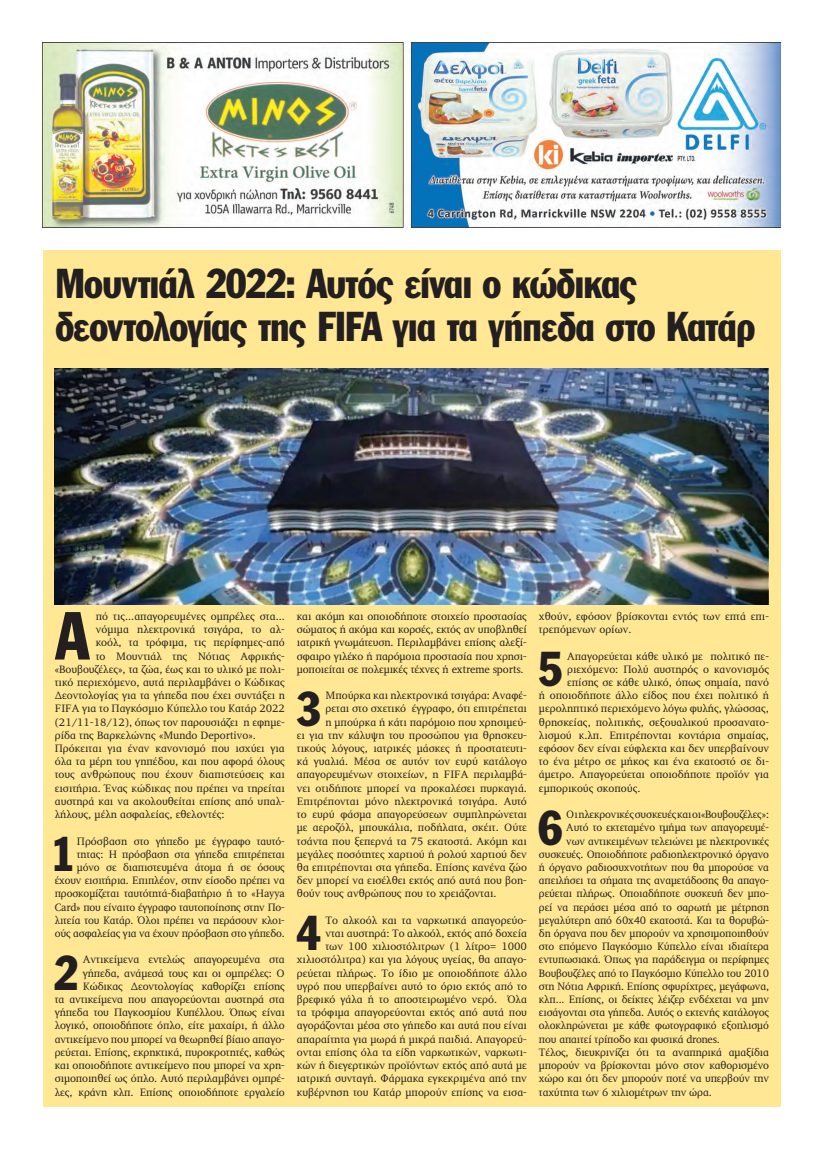
<style>
.page{position:relative;width:823px;height:1149px;background:#fff}
.page>*{position:absolute;margin:0;border:0;box-sizing:border-box;transform-origin:0 0}
.t1{font:66.6px "Franklin Gothic Greek Cond";color:#231f20}
.t2{font:48.1px "Franklin Gothic Greek Cond";color:#231f20}
.t3{font:41px/43px "Franklin Gothic Greek Cond";letter-spacing:-.015em;color:#231f20}
.t4{font:11px/13.2px "PF Diplomat";color:#231f20;text-align:right}
</style>
<div class="page">
<img style="left:43px;top:43px;width:737px;height:185px">
<div style="left:43px;top:250px;width:737px;height:856px;background:#ffe794"></div>
<img style="left:55px;top:368px;width:712px;height:236px">
<h3 class="t3" style="left:55px;top:262px;width:701px">Μουντιάλ 2022: Αυτός είναι ο κώδικας δεοντολογίας της FIFA για τα γήπεδα στο Κατάρ</h3>
<h1 class="t1" style="left:55px;top:598px;width:35px">Α</h1>
<p class="t4" style="left:96px;top:609px;width:190px">πό τις...απαγορευμένες ομπρέλες στα...</p>
<p class="t4" style="left:96px;top:623px;width:190px">νόμιμα ηλεκτρονικά τσιγάρα, το αλ-</p>
<p class="t4" style="left:96px;top:636px;width:190px">κοόλ, τα τρόφιμα, τις περίφημες-από</p>
<p class="t4" style="left:96px;top:649px;width:190px">το Μουντιάλ της Νότιας Αφρικής-</p>
<p class="t4" style="left:55px;top:662px;width:231px">«Βουβουζέλες», τα ζώα, έως και το υλικό με πολι-</p>
<p class="t4" style="left:55px;top:675px;width:231px">τικό περιεχόμενο, αυτά περιλαμβάνει ο Κώδικας</p>
<p class="t4" style="left:55px;top:689px;width:231px">Δεοντολογίας για τα γήπεδα που έχει συντάξει η</p>
<p class="t4" style="left:55px;top:702px;width:231px">FIFA για το Παγκόσμιο Κύπελλο του Κατάρ 2022</p>
<p class="t4" style="left:55px;top:715px;width:231px">(21/11-18/12), όπως τον παρουσιάζει η εφημε-</p>
<p class="t4" style="left:55px;top:728px;width:202px">ρίδα της Βαρκελώνης «Mundo Deportivo».</p>
<p class="t4" style="left:55px;top:741px;width:231px">Πρόκειται για έναν κανονισμό που ισχύει για</p>
<p class="t4" style="left:55px;top:755px;width:231px">όλα τα μέρη του γηπέδου, και που αφορά όλους</p>
<p class="t4" style="left:55px;top:768px;width:231px">τους ανθρώπους που έχουν διαπιστεύσεις και</p>
<p class="t4" style="left:55px;top:781px;width:231px">εισιτήρια. Ένας κώδικας που πρέπει να τηρείται</p>
<p class="t4" style="left:55px;top:794px;width:231px">αυστηρά και να ακολουθείται επίσης από υπαλ-</p>
<p class="t4" style="left:55px;top:807px;width:171px">λήλους, μέλη ασφαλείας, εθελοντές:</p>
<h2 class="t2" style="left:50px;top:826px;width:26px">1</h2>
<p class="t4" style="left:55px;top:834px;width:231px">Πρόσβαση στο γήπεδο με έγγραφο ταυτό&shy;τητας: Η πρόσβαση στα γήπεδα επιτρέπεται μόνο σε διαπιστευμένα άτομα ή σε όσους έχουν εισιτήρια. Επιπλέον, στην είσοδο πρέπει να προσκομίζεται ταυτότητά-διαβατήριο ή το «Hayya Card» που είναιτο έγγραφο ταυτοποίησης στην Πο&shy;λιτεία του Κατάρ. Όλοι πρέπει να περάσουν κλοι&shy;ούς ασφαλείας για να έχουν πρόσβαση στο γήπεδο.</p>
<h2 class="t2" style="left:54px;top:945px;width:26px">2</h2>
<p class="t4" style="left:55px;top:953px;width:231px">Αντικείμενα εντελώς απαγορευμένα στα γήπεδα, ανάμεσά τους και οι ομπρέλες: Ο Κώδικας Δεοντολογίας καθορίζει επίσης<br>τα αντικείμενα που απαγορεύονται αυστηρά στα γήπεδα του Παγκοσμίου Κυπέλλου. Όπως είναι λογικό, οποιοδήποτε όπλο, είτε μαχαίρι, ή άλλο αντικείμενο που μπορεί να θεωρηθεί βίαιο απαγο&shy;ρεύεται. Επίσης, εκρηκτικά, πυροκροτητές, καθώς και οποιοδήποτε αντικείμενο που μπορεί να χρη&shy;σιμοποιηθεί ως όπλο. Αυτό περιλαμβάνει ομπρέ&shy;λες, κράνη κλπ. Επίσης οποιοδήποτε εργαλείο</p>
<p class="t4" style="left:297px;top:609px;width:231px;text-align:justify">και ακόμη και οποιοδήποτε στοιχείο προστασίας σώματος ή ακόμα και κορσές, εκτός αν υποβληθεί ιατρική γνωμάτευση. Περιλαμβάνει επίσης αλεξί&shy;σφαιρο γιλέκο ή παρόμοια προστασία που χρησι&shy;μοποιείται σε πολεμικές τέχνες ή extreme sports.</p>
<h2 class="t2" style="left:296px;top:681px;width:26px">3</h2>
<p class="t4" style="left:325px;top:689px;width:203px">Μπούρκα και ηλεκτρονικά τσιγάρα: Αναφέ-</p>
<p class="t4" style="left:325px;top:702px;width:203px">ρεται στο σχετικό έγγραφο, ότι επιτρέπεται</p>
<p class="t4" style="left:325px;top:715px;width:203px">η μπούρκα ή κάτι παρόμοιο που χρησιμεύ-</p>
<p class="t4" style="left:297px;top:728px;width:231px">ει για την κάλυψη του προσώπου για θρησκευ-</p>
<p class="t4" style="left:297px;top:741px;width:231px">τικούς λόγους, ιατρικές μάσκες ή προστατευτι-</p>
<p class="t4" style="left:297px;top:755px;width:231px">κά γυαλιά. Μέσα σε αυτόν τον ευρύ κατάλογο</p>
<p class="t4" style="left:297px;top:768px;width:231px">απαγορευμένων στοιχείων, η FIFA περιλαμβά-</p>
<p class="t4" style="left:297px;top:781px;width:231px">νει οτιδήποτε μπορεί να προκαλέσει πυρκαγιά.</p>
<p class="t4" style="left:297px;top:794px;width:231px">Επιτρέπονται μόνο ηλεκτρονικά τσιγάρα. Αυτό</p>
<p class="t4" style="left:297px;top:807px;width:231px">το ευρύ φάσμα απαγορεύσεων συμπληρώνεται</p>
<p class="t4" style="left:297px;top:821px;width:231px">με αεροζόλ, μπουκάλια, ποδήλατα, σκέιτ. Ούτε</p>
<p class="t4" style="left:297px;top:834px;width:231px">τσάντα που ξεπερνά τα 75 εκατοστά. Ακόμη και</p>
<p class="t4" style="left:297px;top:847px;width:231px">μεγάλες ποσότητες χαρτιού ή ρολού χαρτιού δεν</p>
<p class="t4" style="left:297px;top:860px;width:231px">θα επιτρέπονται στα γήπεδα. Επίσης κανένα ζώο</p>
<p class="t4" style="left:297px;top:873px;width:231px">δεν μπορεί να εισέλθει εκτός από αυτά που βοη-</p>
<p class="t4" style="left:297px;top:887px;width:201px">θούν τους ανθρώπους που το χρειάζονται.</p>
<h2 class="t2" style="left:296px;top:905px;width:26px">4</h2>
<p class="t4" style="left:297px;top:913px;width:231px">Το αλκοόλ και τα ναρκωτικά απαγορεύο-<br>νται αυστηρά: Το αλκοόλ, εκτός από δοχεία<br>των 100 χιλιοστόλιτρων (1 λίτρο= 1000 χιλιοστόλιτρα) και για λόγους υγείας, θα απαγο&shy;ρεύεται πλήρως. Το ίδιο με οποιοδήποτε άλλο υγρό που υπερβαίνει αυτό το όριο εκτός από το βρεφικό γάλα ή το αποστειρωμένο νερό. Όλα τα τρόφιμα απαγορεύονται εκτός από αυτά που αγοράζονται μέσα στο γήπεδο και αυτά που είναι απαραίτητα για μωρά ή μικρά παιδιά. Απαγορεύ&shy;ονται επίσης όλα τα είδη ναρκωτικών, ναρκωτι&shy;κών ή διεγερτικών προϊόντων εκτός από αυτά με ιατρική συνταγή. Φάρμακα εγκεκριμένα από την κυβέρνηση του Κατάρ μπορούν επίσης να εισα-</p>
<p class="t4" style="left:538px;top:609px;width:231px;text-align:left">χθούν, εφόσον βρίσκονται εντός των επτά επι&shy;τρεπόμενων ορίων.</p>
<h2 class="t2" style="left:537px;top:641px;width:26px">5</h2>
<p class="t4" style="left:566px;top:649px;width:203px">Απαγορεύεται κάθε υλικό με πολιτικό πε-</p>
<p class="t4" style="left:566px;top:662px;width:203px">ριεχόμενο: Πολύ αυστηρός ο κανονισμός</p>
<p class="t4" style="left:566px;top:675px;width:203px">επίσης σε κάθε υλικό, όπως σημαία, πανό</p>
<p class="t4" style="left:538px;top:689px;width:231px">ή οποιοδήποτε άλλο είδος που έχει πολιτικό ή</p>
<p class="t4" style="left:538px;top:702px;width:231px">μεροληπτικό περιεχόμενο λόγω φυλής, γλώσσας,</p>
<p class="t4" style="left:538px;top:715px;width:231px">θρησκείας, πολιτικής, σεξουαλικού προσανατο-</p>
<p class="t4" style="left:538px;top:728px;width:231px">λισμού κ.λπ. Επιτρέπονται κοντάρια σημαίας,</p>
<p class="t4" style="left:538px;top:741px;width:231px">εφόσον δεν είναι εύφλεκτα και δεν υπερβαίνουν</p>
<p class="t4" style="left:538px;top:755px;width:231px">το ένα μέτρο σε μήκος και ένα εκατοστό σε δι-</p>
<p class="t4" style="left:538px;top:768px;width:231px">άμετρο. Απαγορεύεται οποιοδήποτε προϊόν για</p>
<p class="t4" style="left:538px;top:781px;width:103px">εμπορικούς σκοπούς.</p>
<h2 class="t2" style="left:538px;top:799px;width:26px">6</h2>
<p class="t4" style="left:566px;top:807px;width:204px">Οι ηλεκρονικές συσκευές και οι«Βουβουζέλες»:</p>
<p class="t4" style="left:566px;top:821px;width:204px">Αυτό το εκτεταμένο τμήμα των απαγορευμέ-</p>
<p class="t4" style="left:566px;top:834px;width:204px">νων αντικειμένων τελειώνει με ηλεκτρονικές</p>
<p class="t4" style="left:538px;top:847px;width:231px">συσκευές. Οποιοδήποτε ραδιοηλεκτρονικό όργανο</p>
<p class="t4" style="left:538px;top:860px;width:231px">ή όργανο ραδιοσυχνοτήτων που θα μπορούσε να</p>
<p class="t4" style="left:538px;top:873px;width:231px">απειλήσει τα σήματα της αναμετάδοσης θα απαγο-</p>
<p class="t4" style="left:538px;top:887px;width:231px">ρεύεται πλήρως. Οποιαδήποτε συσκευή δεν μπο-</p>
<p class="t4" style="left:538px;top:900px;width:231px">ρεί να περάσει μέσα από το σαρωτή με μέτρηση</p>
<p class="t4" style="left:538px;top:913px;width:231px">μεγαλύτερη από 60x40 εκατοστά. Και τα θορυβώ-</p>
<p class="t4" style="left:538px;top:926px;width:231px">δη όργανα που δεν μπορούν να χρησιμοποιηθούν</p>
<p class="t4" style="left:538px;top:939px;width:231px">στο επόμενο Παγκόσμιο Κύπελλο είναι ιδιαίτερα</p>
<p class="t4" style="left:538px;top:953px;width:231px">εντυπωσιακά. Όπως για παράδειγμα οι περίφημες</p>
<p class="t4" style="left:538px;top:966px;width:231px">Βουβουζέλες από το Παγκόσμιο Κύπελλο του 2010</p>
<p class="t4" style="left:538px;top:979px;width:231px">στη Νότια Αφρική. Επίσης σφυρίχτρες, μεγάφωνα,</p>
<p class="t4" style="left:538px;top:992px;width:231px">κλπ... Επίσης, οι δείκτες λέιζερ ενδέχεται να μην</p>
<p class="t4" style="left:538px;top:1005px;width:231px">εισάγονται στα γήπεδα. Αυτός ο εκτενής κατάλογος</p>
<p class="t4" style="left:538px;top:1019px;width:231px">ολοκληρώνεται με κάθε φωτογραφικό εξοπλισμό</p>
<p class="t4" style="left:538px;top:1032px;width:182px">που απαιτεί τρίποδο και φυσικά drones.</p>
<p class="t4" style="left:538px;top:1045px;width:231px">Τέλος, διευκρινίζει ότι τα αναπηρικά αμαξίδια</p>
<p class="t4" style="left:538px;top:1058px;width:231px">μπορούν να βρίσκονται μόνο στον καθορισμένο</p>
<p class="t4" style="left:538px;top:1071px;width:231px">χώρο και ότι δεν μπορούν ποτέ να υπερβούν την</p>
<p class="t4" style="left:538px;top:1085px;width:174px">ταχύτητα των 6 χιλιομέτρων την ώρα.</p>
</div>
